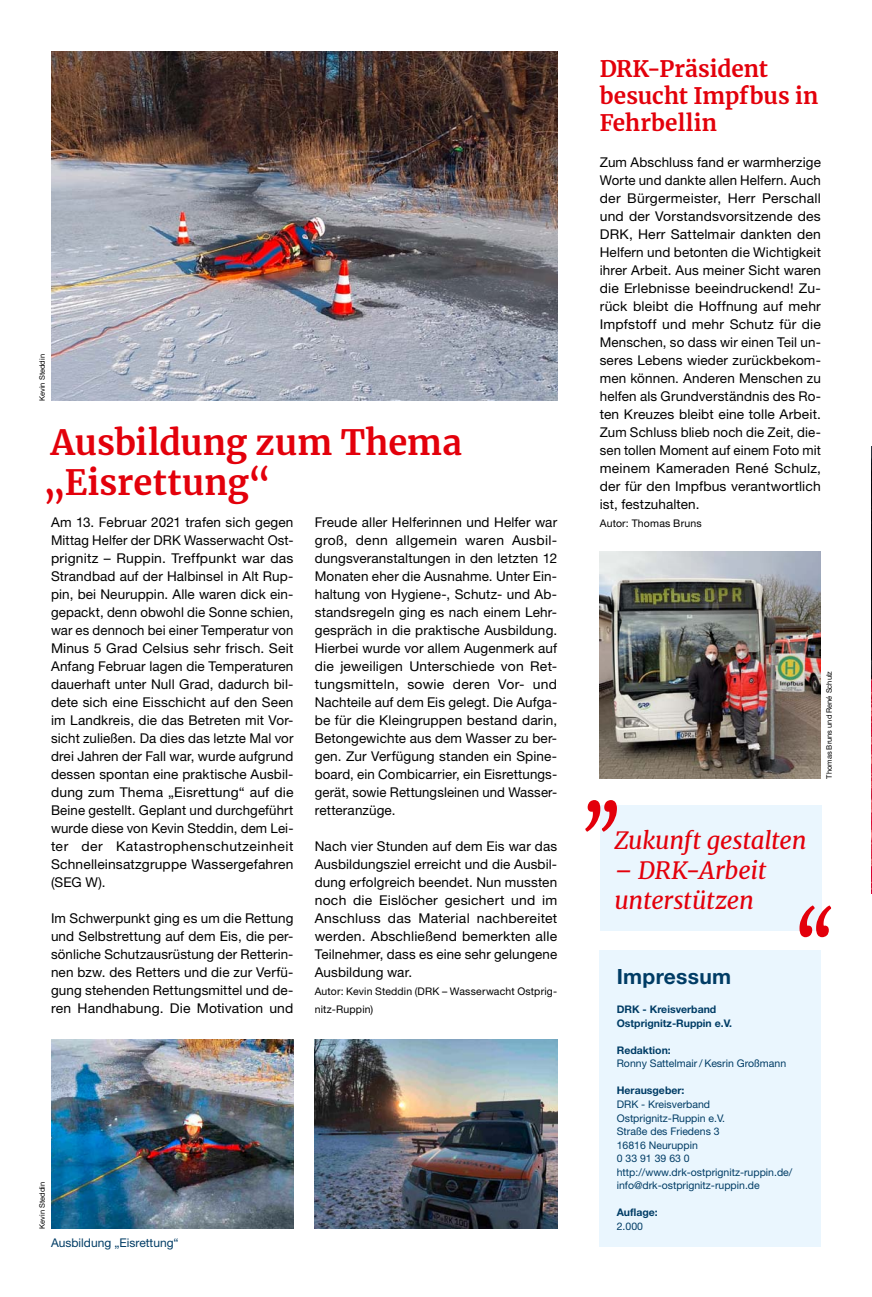
<style>
.page{position:relative;width:872px;height:1297px;background:#fff}
.page>*{position:absolute;margin:0;border:0;box-sizing:border-box;transform-origin:0 0}
.MGB_Headline_23{font:700 34.5px/40.5px "Merriweather";letter-spacing:.005em;color:#e3000b}
.MGB_Headline3{font:italic 24px/30px "Merriweather";letter-spacing:-.01em;color:#e3000b}
.MGB_Headline_23-2{font:700 22.5px/27px "Merriweather";letter-spacing:.005em;color:#e3000b}
.t1{font:700 21px "Helvetica Neue LT Pro";letter-spacing:.015em;color:#003c65}
.MGB_Copy{font:13.5px/18px "Helvetica Neue LT Pro";letter-spacing:.01em;color:#000;text-align:justify}
.MGB_BU{font:12px "Helvetica Neue LT Pro";color:#003c65}
.MGB_Impressum{font:10.5px/13.5px "Helvetica Neue LT Pro";color:#003c65}
.MGB_Copy-2{font:10.5px/18px "Helvetica Neue LT Pro";letter-spacing:.02em;color:#000}
.MGB_Impressum-2{font:700 10.5px/13.5px "Helvetica Neue LT Pro";color:#003c65}
.MGB_Fotocredits{font:7.5px "Helvetica Neue LT Pro";color:#000}
</style>
<div class="page">
<div style="left:600px;top:950px;width:221px;height:297px;background:#eaf6fe"></div>
<div style="left:600px;top:805px;width:221px;height:126px;background:#eaf6fe"></div>
<svg style="left:585px;top:800px;width:32px;height:32px"></svg>
<svg style="left:799px;top:905px;width:32px;height:32px"></svg>
<img style="left:871px;top:446px;width:1px;height:447px">
<img style="left:600px;top:551px;width:221px;height:228px">
<img style="left:51px;top:1039px;width:242px;height:190px">
<img style="left:51px;top:51px;width:506px;height:350px">
<img style="left:315px;top:1039px;width:242px;height:190px">
<p class="MGB_Fotocredits" style="left:38px;top:401px;width:48px;rotate:-90deg">Kevin Steddin</p>
<p class="MGB_Headline_23" style="left:43px;top:421px;width:420px">Ausbildung zum Thema „Eisrettung“</p>
<p class="MGB_Copy" style="left:315px;top:512px;width:244px">Freude aller Helferinnen und Helfer war groß, denn allgemein waren Ausbil&shy;dungsveranstaltungen in den letzten 12<br>Monaten eher die Ausnahme. Unter Ein&shy;haltung von Hygiene-, Schutz- und Ab&shy;standsregeln ging es nach einem Lehr&shy;gespräch in die praktische Ausbildung.<br>Hierbei wurde vor allem Augenmerk auf die jeweiligen Unterschiede von Ret&shy;tungsmitteln, sowie deren Vor- und Nachteile auf dem Eis gelegt. Die Aufga&shy;be für die Kleingruppen bestand darin, Betongewichte aus dem Wasser zu ber&shy;gen. Zur Verfügung standen ein Spine&shy;board, ein Combicarrier, ein Eisrettungs&shy;gerät, sowie Rettungsleinen und Wasser&shy;retteranzüge.</p>
<p class="MGB_Copy" style="left:315px;top:836px;width:244px">Nach vier Stunden auf dem Eis war das Ausbildungsziel erreicht und die Ausbil&shy;dung erfolgreich beendet. Nun mussten noch die Eislöcher gesichert und im Anschluss das Material nachbereitet werden. Abschließend bemerkten alle Teilnehmer, dass es eine sehr gelungene Ausbildung war.</p>
<p class="MGB_Copy-2" style="left:315px;top:982px;width:244px">Autor: Kevin Steddin (DRK – Wasserwacht Ostprig&shy;nitz-Ruppin)</p>
<p class="MGB_Copy" style="left:51px;top:512px;width:244px">Am 13. Februar 2021 trafen sich gegen Mittag Helfer der DRK Wasserwacht Ost&shy;prignitz – Ruppin. Treffpunkt war das Strandbad auf der Halbinsel in Alt Rup&shy;pin, bei Neuruppin. Alle waren dick ein&shy;gepackt, denn obwohl die Sonne schien, war es dennoch bei einer Temperatur von Minus 5 Grad Celsius sehr frisch. Seit Anfang Februar lagen die Temperaturen dauerhaft unter Null Grad, dadurch bil&shy;dete sich eine Eisschicht auf den Seen im Landkreis, die das Betreten mit Vor&shy;sicht zuließen. Da dies das letzte Mal vor drei Jahren der Fall war, wurde aufgrund dessen spontan eine praktische Ausbil&shy;dung zum Thema „Eisrettung“ auf die Beine gestellt. Geplant und durchgeführt wurde diese von Kevin Steddin, dem Lei&shy;ter der Katastrophenschutzeinheit Schnelleinsatzgruppe Wassergefahren (SEG W).</p>
<p class="MGB_Copy" style="left:51px;top:908px;width:244px">Im Schwerpunkt ging es um die Rettung und Selbstrettung auf dem Eis, die per&shy;sönliche Schutzausrüstung der Retterin&shy;nen bzw. des Retters und die zur Verfü&shy;gung stehenden Rettungsmittel und de&shy;ren Handhabung. Die Motivation und</p>
<p class="MGB_Fotocredits" style="left:38px;top:1229px;width:48px;rotate:-90deg">Kevin Steddin</p>
<p class="MGB_BU" style="left:51px;top:1235px;width:129px">Ausbildung „Eisrettung“</p>
<p class="MGB_Headline_23-2" style="left:600px;top:54px;width:220px">DRK-Präsident besucht Impfbus in<br>Fehrbellin</p>
<p class="MGB_Copy" style="left:600px;top:152px;width:223px">Zum Abschluss fand er warmherzige Worte und dankte allen Helfern. Auch der Bürgermeister, Herr Perschall und der Vorstandsvorsitzende des DRK, Herr Sattelmair dankten den Helfern und betonten die Wichtigkeit ihrer Arbeit. Aus meiner Sicht waren die Erlebnisse beeindruckend! Zu&shy;rück bleibt die Hoffnung auf mehr Impfstoff und mehr Schutz für die Menschen, so dass wir einen Teil un&shy;seres Lebens wieder zurückbekom&shy;men können. Anderen Menschen zu helfen als Grundverständnis des Ro&shy;ten Kreuzes bleibt eine tolle Arbeit.<br>Zum Schluss blieb noch die Zeit, die&shy;sen tollen Moment auf einem Foto mit meinem Kameraden René Schulz, der für den Impfbus verantwortlich ist, festzuhalten.</p>
<p class="MGB_Copy-2" style="left:600px;top:514px;width:103px">Autor: Thomas Bruns</p>
<p class="MGB_Headline3" style="left:614px;top:824px;width:194px">Zukunft gestalten</p>
<p class="MGB_Headline3" style="left:614px;top:854px;width:153px">– DRK-Arbeit unterstützen</p>
<p class="MGB_Fotocredits" style="left:824px;top:779px;width:109px;rotate:-90deg">Thomas Bruns und René Schulz</p>
<p class="t1" style="left:617px;top:963px;width:116px">Impressum</p>
<p class="MGB_Impressum-2" style="left:617px;top:1003px;width:117px">DRK - Kreisverband<br>Ostprignitz-Ruppin e.V.</p>
<p class="MGB_Impressum-2" style="left:617px;top:1043px;width:56px">Redaktion:</p>
<p class="MGB_Impressum" style="left:617px;top:1057px;width:171px">Ronny Sattelmair / Kesrin Großmann</p>
<p class="MGB_Impressum-2" style="left:617px;top:1084px;width:69px">Herausgeber:</p>
<p class="MGB_Impressum" style="left:617px;top:1097px;width:110px">DRK - Kreisverband<br>Ostprignitz-Ruppin e.V.</p>
<p class="MGB_Impressum" style="left:617px;top:1124px;width:104px">Straße des Friedens 3</p>
<p class="MGB_Impressum" style="left:617px;top:1138px;width:83px">16816 Neuruppin</p>
<p class="MGB_Impressum" style="left:617px;top:1151px;width:74px">0 33 91 39 63 0</p>
<p class="MGB_Impressum" style="left:617px;top:1165px;width:177px">http://www.drk-ostprignitz-ruppin.de/</p>
<p class="MGB_Impressum" style="left:617px;top:1178px;width:144px">info@drk-ostprignitz-ruppin.de</p>
<p class="MGB_Impressum-2" style="left:617px;top:1205px;width:43px">Auflage:</p>
<p class="MGB_Impressum" style="left:617px;top:1219px;width:28px">2.000</p>
</div>
